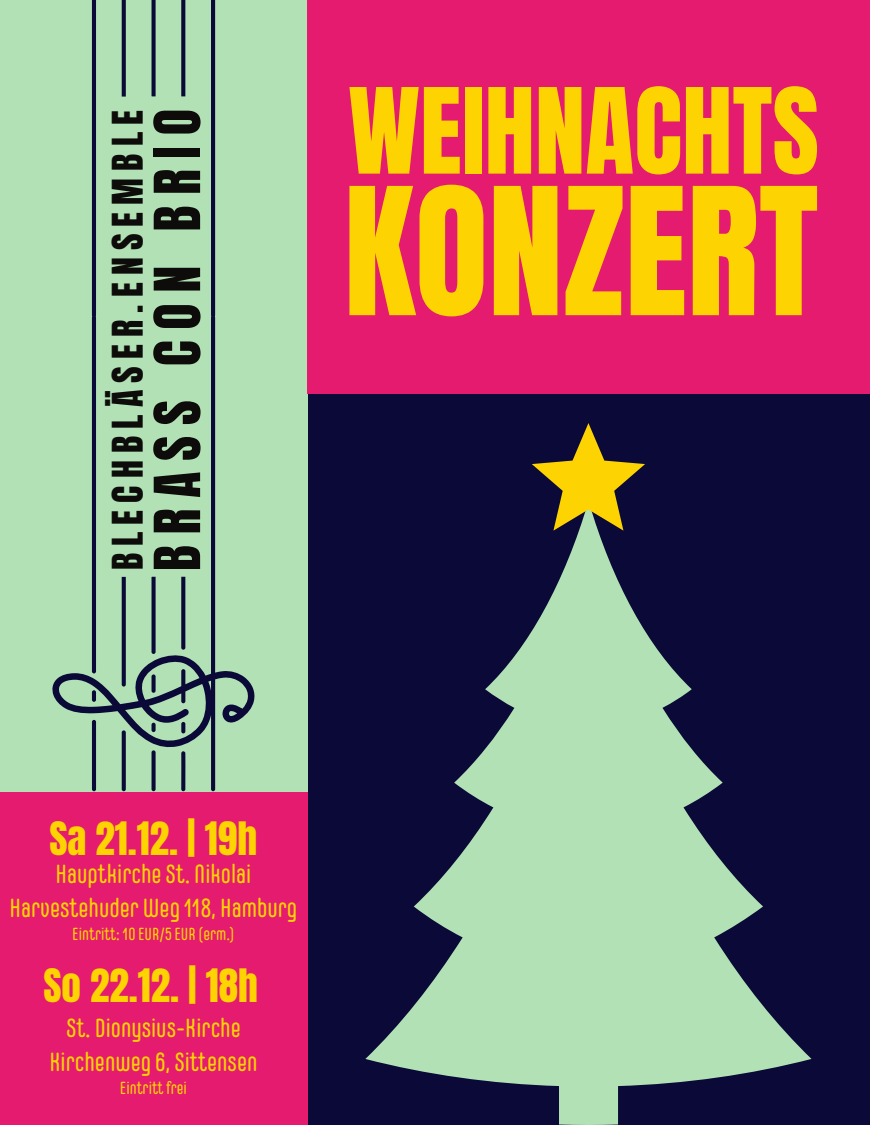
<style>
.page{position:relative;width:870px;height:1125px;background:#fff}
.page>*{position:absolute;margin:0;border:0;box-sizing:border-box;transform-origin:0 0}
.t1{font:150.5px "Anton";color:#fdd401}
.t2{font:100.88px "Anton";color:#fdd401}
.t3{font:54px "Anton";letter-spacing:.2em;color:#0d0c0a}
.t4{font:39.12px "Anton";color:#fdd401}
.t5{font:35.88px "Anton";letter-spacing:.2em;color:#0d0c0a}
.t6{font:26.25px/34.1px "Carl Marx";color:#fdd401;text-align:center}
.t7{font:17.5px "Carl Marx";color:#fdd401}
</style>
<div class="page">
<div style="left:307px;top:394px;width:562px;height:731px;background:#0a0937"></div>
<div style="left:0;top:0;width:307px;height:792px;background:#b2e1b6"></div>
<div style="left:0;top:792px;width:307px;height:333px;background:#e41b6f"></div>
<div style="left:307px;top:0;width:562px;height:394px;background:#e41b6f"></div>
<svg style="left:365px;top:531px;width:446px;height:594px"></svg>
<svg style="left:91px;top:0;width:125px;height:315px"></svg>
<svg style="left:52px;top:315px;width:203px;height:476px"></svg>
<svg style="left:98px;top:96px;width:110px;height:481px"></svg>
<svg style="left:532px;top:423px;width:112px;height:108px"></svg>
<h3 class="t5" style="left:109px;top:570px;width:462px;rotate:-90deg">BLECHBLÄSER.ENSEMBLE</h3>
<h3 class="t3" style="left:150px;top:571px;width:464px;rotate:-90deg">BRASS CON BRIO</h3>
<h2 class="t2" style="left:348px;top:80px;width:472px">WEIHNACHTS</h2>
<h1 class="t1" style="left:343px;top:175px;width:476px">KONZERT</h1>
<h3 class="t4" style="left:49px;top:818px;width:209px">Sa 21.12. | 19h</h3>
<p class="t6" style="left:10px;top:857px;width:289px">Hauptkirche St. Nikolai<br>Harvestehuder Weg 118, Hamburg</p>
<p class="t7" style="left:72px;top:924px;width:164px">Eintritt: 10 EUR/5 EUR (erm.)</p>
<h3 class="t4" style="left:43px;top:965px;width:216px">So 22.12. | 18h</h3>
<p class="t6" style="left:49px;top:1010px;width:209px">St. Dionysius-Kirche<br>Kirchenweg 6, Sittensen</p>
<p class="t7" style="left:120px;top:1078px;width:68px">Eintritt frei</p>
</div>
